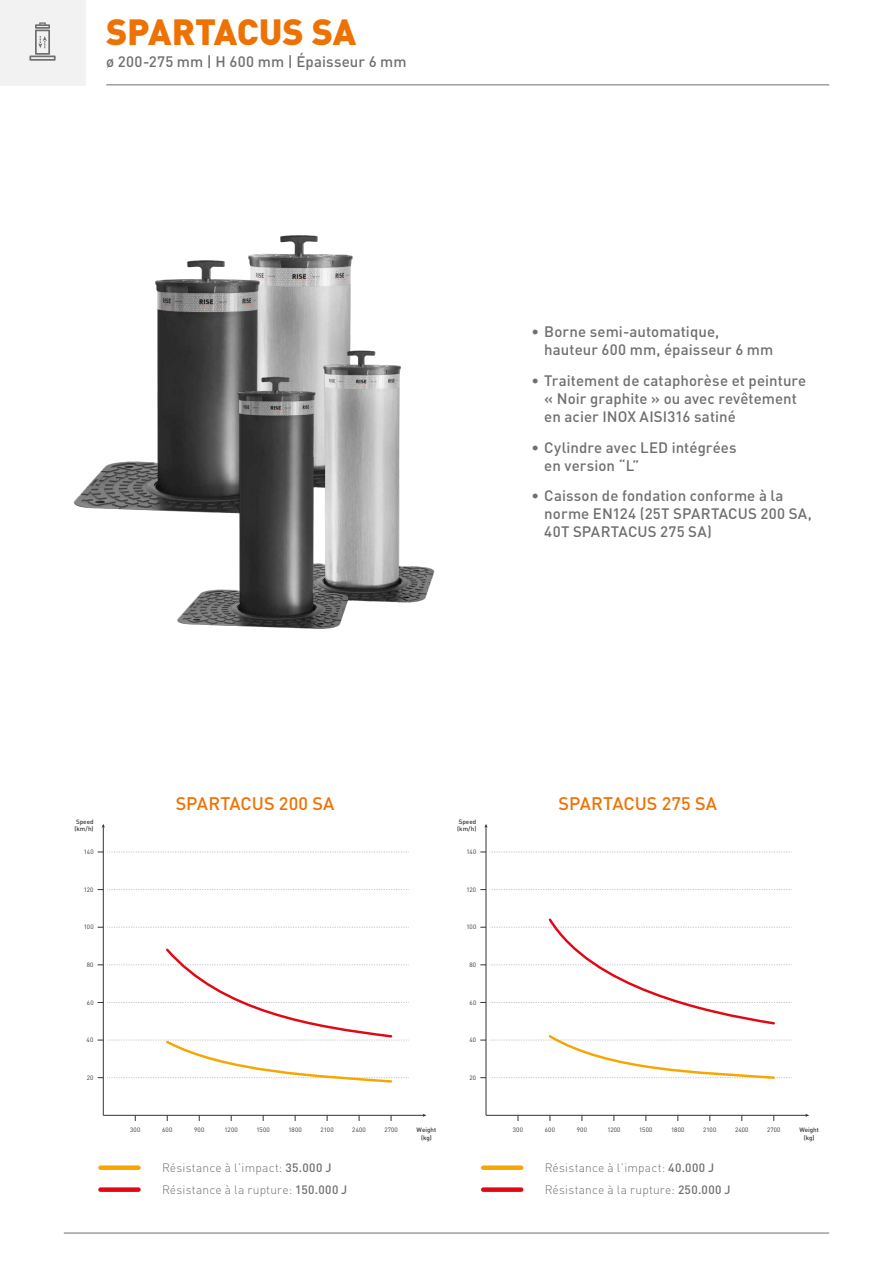
<style>
.page{position:relative;width:893px;height:1263px;background:#fff}
.page>*{position:absolute;margin:0;border:0;box-sizing:border-box;transform-origin:0 0}
.t1{font:900 36px "DIN Pro";letter-spacing:-.01em;color:#ee7203}
.t2{font:500 18px "DIN Pro";color:#ee7203}
.t3{font:500 15px/18px "DIN Pro";letter-spacing:.005em;color:#706f6f}
.t4{font:300 12px/21.9px "DIN Pro";letter-spacing:.015em;color:#706f6f}
.t5{font:6.3px "DIN Pro";letter-spacing:.02em;color:#333332}
.t6{font:500 6.3px/7.5px "DIN Pro";letter-spacing:.005em;color:#333332;text-align:center}
.s1{font-weight:500}
</style>
<div class="page">
<div style="left:0;top:0;width:85px;height:85px;background:#f2f2f2"></div>
<svg style="left:29px;top:22px;width:27px;height:39px"></svg>
<hr style="left:106px;top:85px;width:723px;height:1px;background:#706f6f">
<div style="left:483px;top:1165px;width:38px;height:5px;background:#f7a600"></div>
<div style="left:483px;top:1187px;width:38px;height:5px;background:#e30613"></div>
<hr style="left:486px;top:826px;width:1px;height:289px;background:#333332">
<hr style="left:486px;top:1115px;width:321px;height:1px;background:#333332">
<svg style="left:480px;top:852px;width:312px;height:1px"></svg>
<svg style="left:480px;top:889px;width:312px;height:1px"></svg>
<svg style="left:480px;top:1033px;width:312px;height:47px"></svg>
<svg style="left:480px;top:916px;width:312px;height:110px"></svg>
<div style="left:100px;top:1165px;width:38px;height:5px;background:#f7a600"></div>
<div style="left:100px;top:1187px;width:38px;height:5px;background:#e30613"></div>
<hr style="left:103px;top:826px;width:1px;height:289px;background:#333332">
<hr style="left:103px;top:1115px;width:321px;height:1px;background:#333332">
<svg style="left:98px;top:852px;width:311px;height:1px"></svg>
<svg style="left:98px;top:889px;width:311px;height:1px"></svg>
<svg style="left:98px;top:927px;width:311px;height:1px"></svg>
<svg style="left:98px;top:946px;width:311px;height:138px"></svg>
<img style="left:341px;top:254px;width:12px;height:68px">
<img style="left:73px;top:235px;width:268px;height:275px">
<img style="left:388px;top:365px;width:47px;height:238px">
<img style="left:143px;top:322px;width:245px;height:307px">
<hr style="left:64px;top:1233px;width:765px;height:1px;background:#706f6f">
<h1 class="t1" style="left:106px;top:8px;width:251px">SPARTACUS SA</h1>
<p class="t3" style="left:106px;top:52px;width:302px">ø 200-275 mm | H 600 mm | Épaisseur 6 mm</p>
<p class="t3" style="left:544px;top:322px;width:231px;text-indent:-13px">• Borne semi-automatique, hauteur 600 mm, épaisseur 6 mm</p>
<p class="t3" style="left:544px;top:371px;width:264px;text-indent:-13px">• Traitement de cataphorèse et peinture « Noir graphite » ou avec revêtement en acier INOX AISI316 satiné</p>
<p class="t3" style="left:544px;top:438px;width:194px;text-indent:-13px">• Cylindre avec LED intégrées en version “L”</p>
<p class="t3" style="left:544px;top:486px;width:269px;text-indent:-13px">• Caisson de fondation conforme à la norme EN124 (25T SPARTACUS 200 SA,<br>40T SPARTACUS 275 SA)</p>
<p class="t2" style="left:176px;top:791px;width:160px">SPARTACUS 200 SA</p>
<p class="t2" style="left:559px;top:791px;width:160px">SPARTACUS 275 SA</p>
<p class="t6" style="left:74px;top:817px;width:21px;text-align:left">Speed (km/h)</p>
<p class="t6" style="left:457px;top:817px;width:21px;text-align:left">Speed (km/h)</p>
<p class="t5" style="left:84px;top:847px;width:11px">140</p>
<p class="t5" style="left:466px;top:847px;width:11px">140</p>
<p class="t5" style="left:84px;top:885px;width:11px">120</p>
<p class="t5" style="left:84px;top:923px;width:11px">100</p>
<p class="t5" style="left:87px;top:960px;width:8px">80</p>
<p class="t5" style="left:87px;top:998px;width:8px">60</p>
<p class="t5" style="left:87px;top:1035px;width:8px">40</p>
<p class="t5" style="left:87px;top:1073px;width:8px">20</p>
<p class="t5" style="left:466px;top:885px;width:11px">120</p>
<p class="t5" style="left:466px;top:923px;width:11px">100</p>
<p class="t5" style="left:469px;top:960px;width:8px">80</p>
<p class="t5" style="left:470px;top:998px;width:8px">60</p>
<p class="t5" style="left:469px;top:1035px;width:8px">40</p>
<p class="t5" style="left:469px;top:1073px;width:8px">20</p>
<p class="t5" style="left:130px;top:1126px;width:12px">300</p>
<p class="t5" style="left:162px;top:1126px;width:12px">600</p>
<p class="t5" style="left:194px;top:1126px;width:12px">900</p>
<p class="t5" style="left:225px;top:1126px;width:15px">1200</p>
<p class="t5" style="left:257px;top:1126px;width:15px">1500</p>
<p class="t5" style="left:289px;top:1126px;width:15px">1800</p>
<p class="t5" style="left:321px;top:1126px;width:15px">2100</p>
<p class="t5" style="left:352px;top:1126px;width:15px">2400</p>
<p class="t5" style="left:384px;top:1126px;width:15px">2700</p>
<p class="t6" style="left:417px;top:1126px;width:21px">Weight (kg)</p>
<p class="t5" style="left:513px;top:1126px;width:12px">300</p>
<p class="t5" style="left:545px;top:1126px;width:12px">600</p>
<p class="t5" style="left:577px;top:1126px;width:12px">900</p>
<p class="t5" style="left:607px;top:1126px;width:15px">1200</p>
<p class="t5" style="left:639px;top:1126px;width:15px">1500</p>
<p class="t5" style="left:671px;top:1126px;width:15px">1800</p>
<p class="t5" style="left:703px;top:1126px;width:15px">2100</p>
<p class="t5" style="left:735px;top:1126px;width:15px">2400</p>
<p class="t5" style="left:767px;top:1126px;width:15px">2700</p>
<p class="t6" style="left:799px;top:1126px;width:21px">Weight (kg)</p>
<p class="t4" style="left:162px;top:1156px;width:187px">Résistance à l’impact: <span class="s1">35.000 J<br></span>Résistance à la rupture: <span class="s1">150.000 J</span></p>
<p class="t4" style="left:545px;top:1156px;width:187px">Résistance à l’impact: <span class="s1">40.000 J<br></span>Résistance à la rupture: <span class="s1">250.000 J</span></p>
</div>
